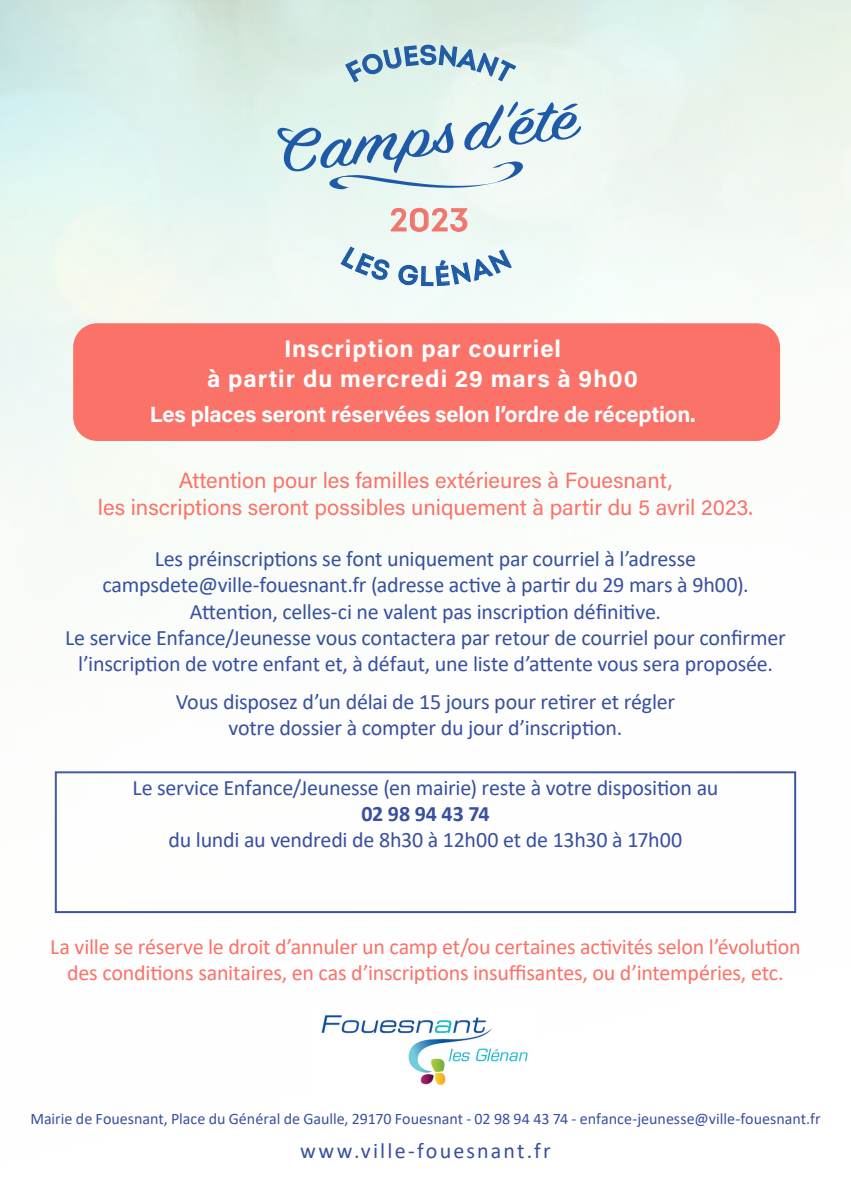
<style>
.page{position:relative;width:851px;height:1191px;background:#fff}
.page>*{position:absolute;margin:0;border:0;box-sizing:border-box;transform-origin:0 0}
.t1{font:31.8px "Intro";color:#f2756b;scale:1.06 1}
.t2{font:700 24px "Acumin Pro";letter-spacing:.04em;color:#fff}
.texte_paragraphe{font:22px/26.4px "Calibri";letter-spacing:-.01em;color:#3850a0;text-align:center}
.texte_paragraphe-2{font:22px/26.4px "Calibri";letter-spacing:-.015em;color:#fa7268;text-align:center}
.t3{font:22px/26.4px "Acumin Pro";color:#fa7268;text-align:center}
.t4{font:700 22px "Acumin Pro";letter-spacing:-.01em;color:#fff}
.texte_paragraphe-3{font:22px "Calibri";letter-spacing:.095em;color:#3850a0}
.texte_paragraphe-4{font:16px "Calibri";color:#3850a0}
.s1{font-weight:700}
</style>
<div class="page">
<img style="left:0;top:0;width:850px;height:914px">
<svg style="left:390px;top:208px;width:77px;height:24px;background:#eedad5"></svg>
<svg style="left:270px;top:101px;width:311px;height:89px"></svg>
<img style="left:321px;top:1015px;width:207px;height:70px">
<div style="left:73px;top:323px;width:707px;height:118px;background:#fa7268;border-radius:24px"></div>
<svg style="left:344px;top:44px;width:173px;height:39px;background:#c0d9dd"></svg>
<svg style="left:339px;top:246px;width:51px;height:35px"></svg>
<svg style="left:397px;top:248px;width:115px;height:39px"></svg>
<p class="t1" style="left:389px;top:200px;width:76px">2023</p>
<p class="t2" style="left:284px;top:331px;width:278px">Inscription par courriel</p>
<p class="t2" style="left:207px;top:361px;width:432px">à partir du mercredi 29 mars à 9h00</p>
<p class="t4" style="left:150px;top:399px;width:547px">Les places seront réservées selon l’ordre de réception.</p>
<p class="t3" style="left:98px;top:466px;width:656px">Attention pour les familles extérieures à Fouesnant,<br>les inscriptions seront possibles uniquement à partir du 5 avril 2023.</p>
<p class="texte_paragraphe" style="left:65px;top:544px;width:722px">Les préinscriptions se font uniquement par courriel à l’adresse campsdete@ville-fouesnant.fr (adresse active à partir du 29 mars à 9h00).<br>Attention, celles-ci ne valent pas inscription définitive.<br>Le service Enfance/Jeunesse vous contactera par retour de courriel pour confirmer l’inscription de votre enfant et, à défaut, une liste d’attente vous sera proposée.</p>
<p class="texte_paragraphe" style="left:176px;top:688px;width:501px">Vous disposez d’un délai de 15 jours pour retirer et régler votre dossier à compter du jour d’inscription.</p>
<p class="texte_paragraphe" style="left:132px;top:773px;width:587px">Le service Enfance/Jeunesse (en mairie) reste à votre disposition au<br><span class="s1">02 98 94 43 74<br></span>du lundi au vendredi de 8h30 à 12h00 et de 13h30 à 17h00</p>
<p class="texte_paragraphe-2" style="left:50px;top:932px;width:752px">La ville se réserve le droit d’annuler un camp et/ou certaines activités selon l’évolution des conditions sanitaires, en cas d’inscriptions insuffisantes, ou d’intempéries, etc.</p>
<p class="texte_paragraphe-4" style="left:30px;top:1107px;width:791px">Mairie de Fouesnant, Place du Général de Gaulle, 29170 Fouesnant - 02 98 94 43 74 - enfance-jeunesse@ville-fouesnant.fr</p>
<p class="texte_paragraphe-3" style="left:300px;top:1135px;width:252px">www.ville-fouesnant.fr</p>
</div>
